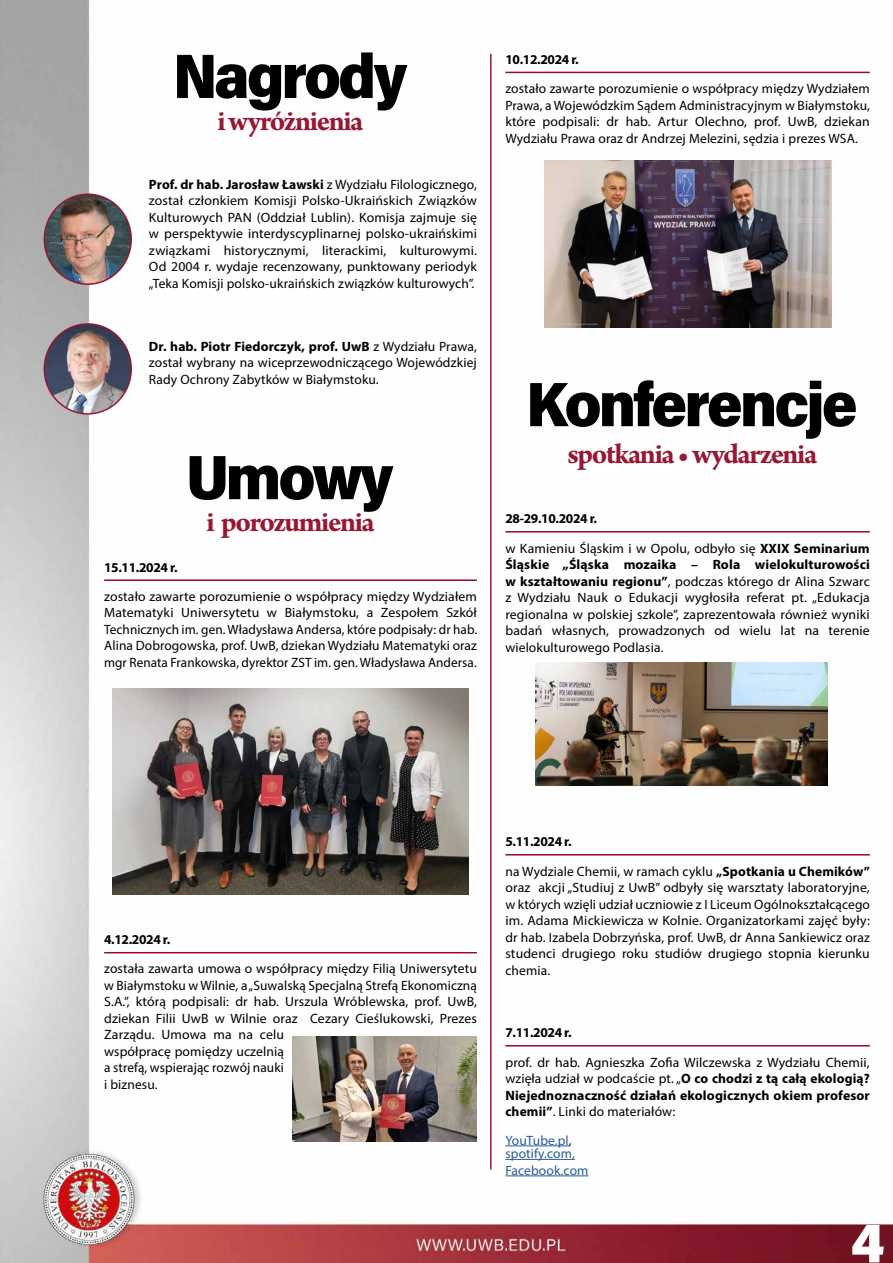
<style>
.page{position:relative;width:893px;height:1263px;background:#fff}
.page>*{position:absolute;margin:0;border:0;box-sizing:border-box;transform-origin:0 0}
.t1{font:63px "Acumin Variable Concept";letter-spacing:-.05em;color:#000}
.t2{font:57px "Acumin Variable Concept";color:#fff}
.t3{font:700 30px "Arno Pro";letter-spacing:-.045em;color:#981732}
.Informator{font:13.5px/16.5px "Myriad Pro";letter-spacing:.01em;color:#000;text-align:justify}
.Daty_z_kreską{font:700 13.5px "Myriad Pro";letter-spacing:-.025em;color:#000}
.Informator-2{font:13.5px/13.5px "Myriad Pro";letter-spacing:.01em;color:#275b9b}
.s1{font-weight:700}
.s2{color:#000}
</style>
<div class="page">
<img style="left:0;top:0;width:893px;height:1263px">
<hr style="left:490px;top:54px;width:2px;height:1115px;background:#981732">
<img style="left:44px;top:194px;width:87px;height:90px">
<div style="left:44px;top:193px;width:88px;height:92px;border:2px solid #981732;border-radius:50%"></div>
<img style="left:44px;top:324px;width:87px;height:90px">
<div style="left:44px;top:323px;width:88px;height:92px;border:2px solid #981732;border-radius:50%"></div>
<hr style="left:505px;top:531px;width:365px;height:1px;background:#990a2c">
<hr style="left:505px;top:854px;width:365px;height:1px;background:#990a2c">
<hr style="left:505px;top:1045px;width:365px;height:1px;background:#990a2c">
<hr style="left:505px;top:1145px;width:64px;height:1px;background:#275b9b">
<hr style="left:505px;top:1159px;width:70px;height:1px;background:#275b9b">
<hr style="left:505px;top:1175px;width:84px;height:1px;background:#275b9b">
<img style="left:536px;top:663px;width:292px;height:122px">
<hr style="left:104px;top:579px;width:373px;height:2px;background:#990a2c">
<hr style="left:104px;top:952px;width:373px;height:1px;background:#990a2c">
<img style="left:112px;top:689px;width:357px;height:205px">
<img style="left:293px;top:1037px;width:184px;height:104px">
<hr style="left:505px;top:72px;width:365px;height:1px;background:#990a2c">
<img style="left:544px;top:160px;width:287px;height:167px">
<p class="t1" style="left:173px;top:33px;width:236px">Nagrody</p>
<p class="t3" style="left:218px;top:104px;width:147px">i wyróżnienia</p>
<p class="Informator" style="left:149px;top:176px;width:329px"><span class="s1">Prof. dr hab. Jarosław Ławski</span> z Wydziału Filologicznego, został członkiem Komisji Polsko-Ukraińskich Związków Kulturowych PAN (Oddział Lublin). Komisja zajmuje się w perspektywie interdyscyplinarnej polsko-ukraińskimi związkami historycznymi, literackimi, kulturowymi.<br>Od 2004 r. wydaje recenzowany, punktowany periodyk „Teka Komisji polsko-ukraińskich związków kulturowych”.</p>
<p class="Informator" style="left:149px;top:338px;width:329px"><span class="s1">Dr. hab. Piotr Fiedorczyk, prof. UwB</span> z Wydziału Prawa, został wybrany na wiceprzewodniczącego Wojewódzkiej Rady Ochrony Zabytków w Białymstoku.</p>
<p class="t1" style="left:186px;top:434px;width:209px">Umowy</p>
<p class="t3" style="left:206px;top:505px;width:170px">i porozumienia</p>
<p class="Daty_z_kreską" style="left:104px;top:558px;width:75px">15.11.2024 r.</p>
<p class="Informator" style="left:104px;top:588px;width:374px">zostało zawarte porozumienie o współpracy między Wydziałem Matematyki Uniwersytetu w Białymstoku, a Zespołem Szkół Technicznych im. gen. Władysława Andersa, które podpisały: dr hab.<br>Alina Dobrogowska, prof. UwB, dziekan Wydziału Matematyki oraz mgr Renata Frankowska, dyrektor ZST im. gen. Władysława Andersa.</p>
<p class="Daty_z_kreską" style="left:505px;top:51px;width:75px">10.12.2024 r.</p>
<p class="Informator" style="left:505px;top:80px;width:366px">zostało zawarte porozumienie o współpracy między Wydziałem Prawa, a Wojewódzkim Sądem Administracyjnym w Białymstoku, które podpisali: dr hab. Artur Olechno, prof. UwB, dziekan Wydziału Prawa oraz dr Andrzej Melezini, sędzia i prezes WSA.</p>
<p class="t1" style="left:526px;top:361px;width:333px">Konferencje</p>
<p class="t3" style="left:567px;top:436px;width:251px">spotkania • wydarzenia</p>
<p class="Daty_z_kreską" style="left:505px;top:510px;width:93px">28-29.10.2024 r.</p>
<p class="Informator" style="left:505px;top:539px;width:366px">w Kamieniu Śląskim i w Opolu, odbyło się <span class="s1">XXIX Seminarium Śląskie „Śląska mozaika – Rola wielokulturowości w kształtowaniu regionu”</span>, podczas którego dr Alina Szwarc z Wydziału Nauk o Edukacji wygłosiła referat pt. „Edukacja regionalna w polskiej szkole”, zaprezentowała również wyniki badań własnych, prowadzonych od wielu lat na terenie wielokulturowego Podlasia.</p>
<p class="Daty_z_kreską" style="left:104px;top:931px;width:68px">4.12.2024 r.</p>
<p class="Informator" style="left:104px;top:960px;width:374px;text-align:left">została zawarta umowa o współpracy między Filią Uniwersytetu w Białymstoku w Wilnie, a „Suwalską Specjalną Strefą Ekonomiczną S.A.”, którą podpisali: dr hab. Urszula Wróblewska, prof. UwB, dziekan Filii UwB w Wilnie oraz Cezary Cieślukowski, Prezes Zarządu. Umowa ma na celu<br>współpracę pomiędzy uczelnią<br>a strefą, wspierając rozwój nauki<br>i biznesu.</p>
<p class="Daty_z_kreską" style="left:505px;top:833px;width:68px">5.11.2024 r.</p>
<p class="Informator" style="left:505px;top:862px;width:366px">na Wydziale Chemii, w ramach cyklu <span class="s1">„Spotkania u Chemików” </span>oraz akcji „Studiuj z UwB” odbyły się warsztaty laboratoryjne, w których wzięli udział uczniowie z I Liceum Ogólnokształcącego im. Adama Mickiewicza w Kolnie. Organizatorkami zajęć były: dr hab. Izabela Dobrzyńska, prof. UwB, dr Anna Sankiewicz oraz studenci drugiego roku studiów drugiego stopnia kierunku chemia.</p>
<p class="Daty_z_kreską" style="left:505px;top:1024px;width:68px">7.11.2024 r.</p>
<p class="Informator" style="left:505px;top:1053px;width:366px">prof. dr hab. Agnieszka Zofia Wilczewska z Wydziału Chemii, wzięła udział w podcaście pt. „<span class="s1">O co chodzi z tą całą ekologią?<br>Niejednoznaczność działań ekologicznych okiem profesor chemii”</span>. Linki do materiałów:</p>
<p class="Informator-2" style="left:505px;top:1133px;width:71px">YouTube.pl<span class="s2">, </span>spotify.com,</p>
<p class="Informator-2" style="left:505px;top:1163px;width:85px">Facebook.com</p>
<h2 class="t2" style="left:851px;top:1203px;width:36px">4</h2>
</div>
